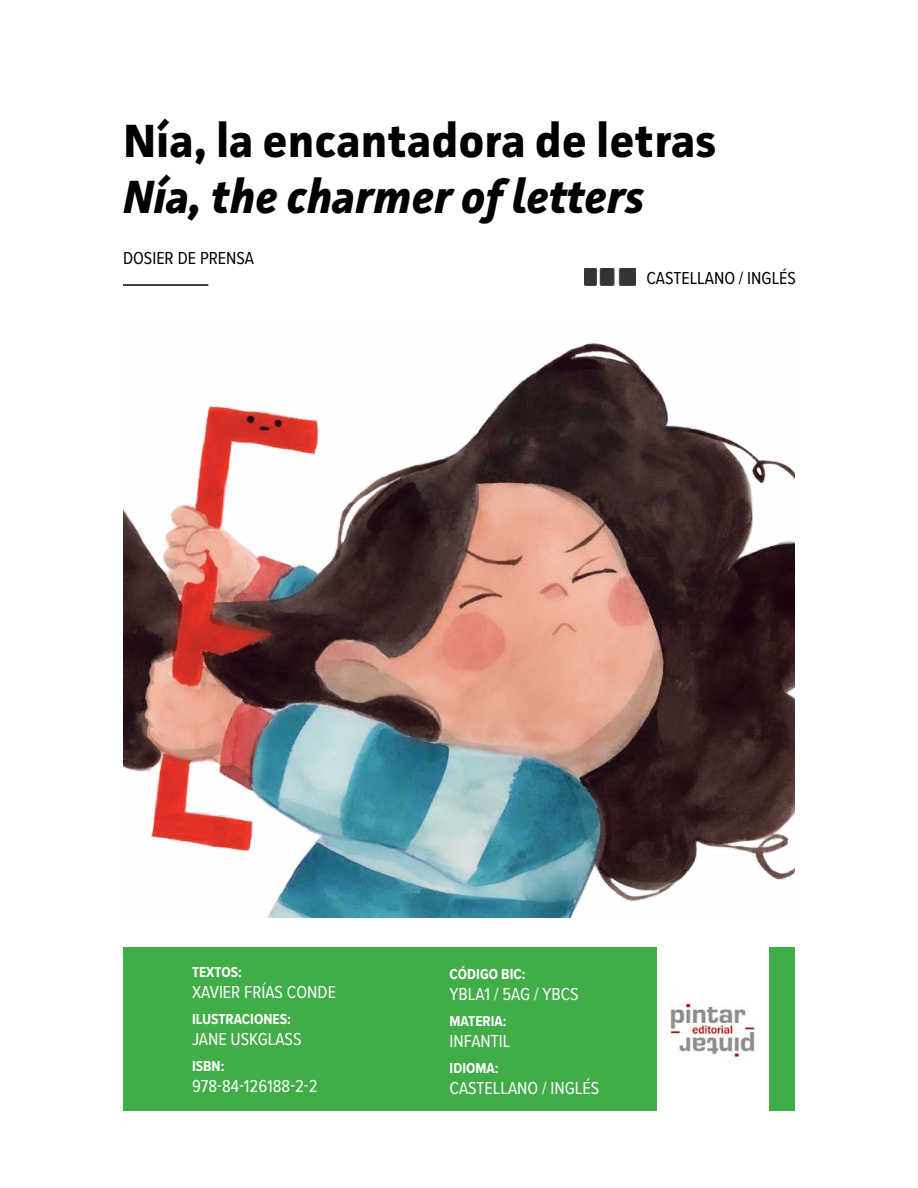
<style>
.page{position:relative;width:918px;height:1188px;background:#fff}
.page>*{position:absolute;margin:0;border:0;box-sizing:border-box;transform-origin:0 0}
.t1{font:700 46.65px "Facit";color:#000}
.t2{font:italic 700 46.65px "Facit";color:#000}
.t3{font:18px "Proxima Nova Cond";color:#fff}
.t4{font:18px "Proxima Nova Cond";color:#000}
.t5{font:700 15px "Proxima Nova Cond";color:#fff}
</style>
<div class="page">
<img style="left:123px;top:342px;width:672px;height:575px">
<hr style="left:123px;top:284px;width:85px;height:2px;background:#000">
<div style="left:123px;top:947px;width:672px;height:163px;background:#41ad49"></div>
<div style="left:657px;top:943px;width:111px;height:185px;background:#fff"></div>
<img style="left:669px;top:1003px;width:87px;height:55px">
<img style="left:585px;top:269px;width:51px;height:17px">
<h1 class="t1" style="left:123px;top:112px;width:595px">Nía, la encantadora de letras</h1>
<h1 class="t2" style="left:123px;top:168px;width:523px">Nía, the charmer of letters</h1>
<p class="t4" style="left:123px;top:245px;width:133px">DOSIER DE PRENSA</p>
<p class="t4" style="left:646px;top:265px;width:151px">CASTELLANO / INGLÉS</p>
<p class="t5" style="left:192px;top:961px;width:51px">TEXTOS:</p>
<p class="t3" style="left:192px;top:979px;width:146px">XAVIER FRÍAS CONDE</p>
<p class="t5" style="left:192px;top:1008px;width:100px">ILUSTRACIONES:</p>
<p class="t3" style="left:192px;top:1026px;width:111px">JANE USKGLASS</p>
<p class="t5" style="left:192px;top:1055px;width:34px">ISBN:</p>
<p class="t3" style="left:192px;top:1073px;width:127px">978-84-126188-2-2</p>
<p class="t5" style="left:450px;top:963px;width:77px">CÓDIGO BIC:</p>
<p class="t3" style="left:450px;top:981px;width:131px">YBLA1 / 5AG / YBCS</p>
<p class="t5" style="left:450px;top:1010px;width:59px">MATERIA:</p>
<p class="t3" style="left:450px;top:1028px;width:62px">INFANTIL</p>
<p class="t5" style="left:450px;top:1057px;width:50px">IDIOMA:</p>
<p class="t3" style="left:450px;top:1075px;width:151px">CASTELLANO / INGLÉS</p>
</div>
